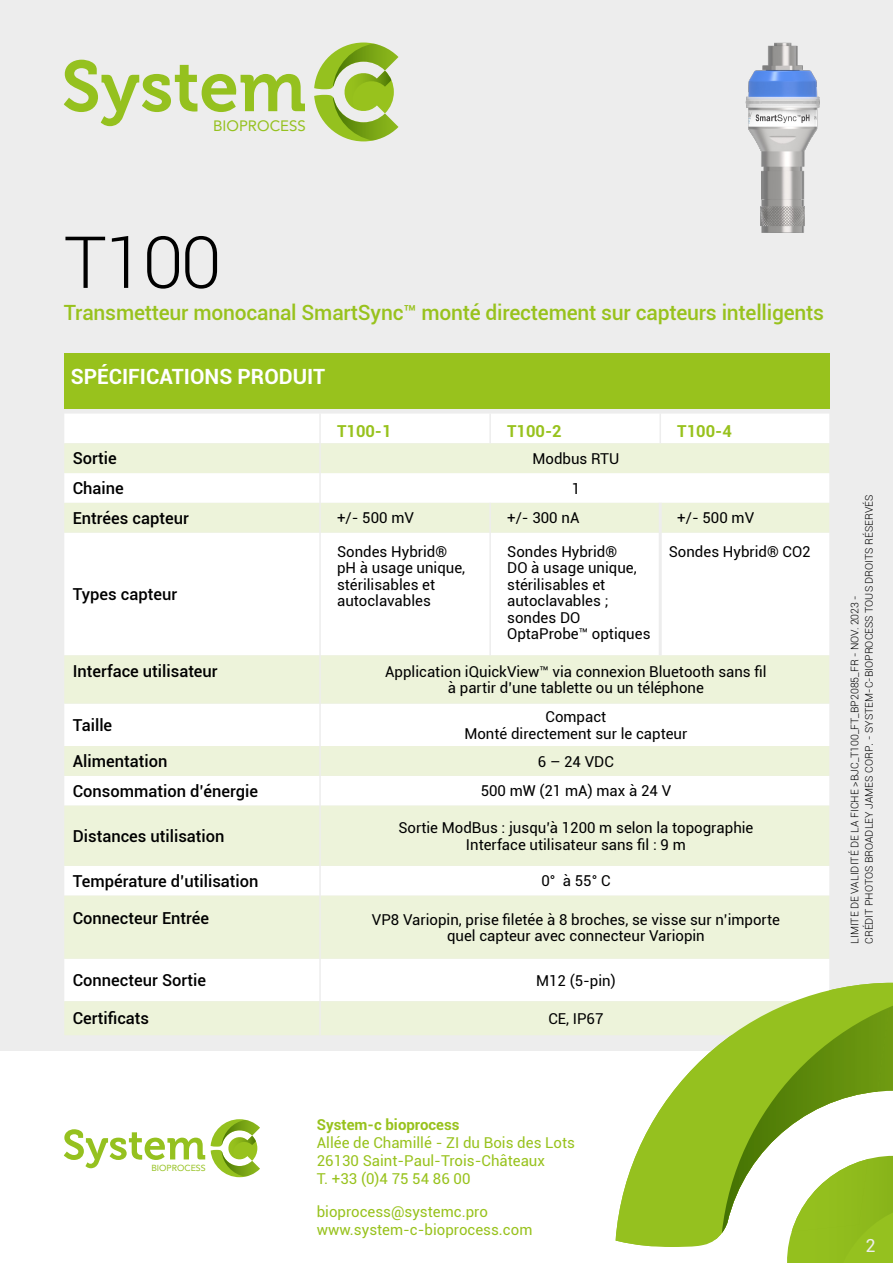
<style>
.page{position:relative;width:893px;height:1263px;background:#fff}
.page>*{position:absolute;margin:0;border:0;box-sizing:border-box;transform-origin:0 0}
._1-TitreProduit{font:300 72px "Roboto";color:#000}
._1-SsTitreProduit{font:500 21px "Roboto";letter-spacing:-.01em;color:#98c21d}
._2-titreTabSpec{font:700 21px "Roboto";color:#fff}
.t1{font:18px "Roboto";color:#ededed}
._2-SsTitresTab{font:500 16.5px "Roboto";color:#000}
._2-SsTitresTab-2{font:700 16.5px "Roboto";color:#98c21d}
._2-TxtSpecTab{font:15px/16.5px "Roboto";color:#000}
.t2{font:15px/18px "Roboto";color:#98c21d}
.t3{font:700 15px "Roboto";color:#98c21d}
.t4{font:15px "Avenir";color:#95c11f}
.t5{font:300 10.5px "Roboto";color:#000}
.t6{font:8.85px "Avenir";color:#95c11f}
.s1{font-size:12px}
</style>
<div class="page">
<div style="left:0;top:0;width:893px;height:1050px;background:#ededed"></div>
<svg style="left:64px;top:1129px;width:141px;height:39px"></svg>
<svg style="left:211px;top:1119px;width:49px;height:58px"></svg>
<svg style="left:64px;top:60px;width:241px;height:66px"></svg>
<svg style="left:314px;top:43px;width:84px;height:98px"></svg>
<div style="left:64px;top:353px;width:766px;height:55px;background:#98c21d"></div>
<div style="left:64px;top:414px;width:765px;height:29px;background:#fff"></div>
<svg style="left:64px;top:443px;width:765px;height:592px;background:#f6f9ed"></svg>
<div style="left:64px;top:503px;width:765px;height:30px;background:#edf3da"></div>
<hr style="left:319px;top:414px;width:2px;height:29px;background:#ededed">
<hr style="left:319px;top:443px;width:2px;height:30px;background:#ededed">
<hr style="left:319px;top:473px;width:2px;height:30px;background:#ededed">
<hr style="left:319px;top:503px;width:2px;height:30px;background:#ededed">
<hr style="left:319px;top:533px;width:2px;height:122px;background:#ededed">
<hr style="left:319px;top:655px;width:2px;height:48px;background:#ededed">
<hr style="left:319px;top:703px;width:2px;height:43px;background:#ededed">
<hr style="left:319px;top:746px;width:2px;height:30px;background:#ededed">
<hr style="left:319px;top:776px;width:2px;height:30px;background:#ededed">
<hr style="left:319px;top:806px;width:2px;height:60px;background:#ededed">
<hr style="left:319px;top:866px;width:2px;height:30px;background:#ededed">
<hr style="left:319px;top:896px;width:2px;height:63px;background:#ededed">
<hr style="left:319px;top:959px;width:2px;height:42px;background:#ededed">
<hr style="left:319px;top:1001px;width:2px;height:34px;background:#ededed">
<hr style="left:489px;top:414px;width:2px;height:29px;background:#ededed">
<hr style="left:489px;top:503px;width:2px;height:30px;background:#ededed">
<hr style="left:489px;top:533px;width:2px;height:122px;background:#ededed">
<hr style="left:659px;top:503px;width:3px;height:30px;background:#ededed">
<hr style="left:659px;top:533px;width:3px;height:122px;background:#ededed">
<hr style="left:659px;top:414px;width:2px;height:29px;background:#ededed">
<img style="left:745px;top:42px;width:75px;height:191px">
<svg style="left:615px;top:983px;width:278px;height:264px;fill:#96c122"></svg>
<svg style="left:722px;top:989px;width:171px;height:274px"></svg>
<p class="t4" style="left:213px;top:114px;width:94px">BIOPROCESS</p>
<p class="_1-TitreProduit" style="left:64px;top:212px;width:159px">T100</p>
<p class="_1-SsTitreProduit" style="left:64px;top:298px;width:762px">Transmetteur monocanal SmartSync™ monté directement sur capteurs intelligents</p>
<p class="_2-titreTabSpec" style="left:71px;top:362px;width:256px">SPÉCIFICATIONS PRODUIT</p>
<p class="_2-SsTitresTab-2" style="left:337px;top:420px;width:56px">T100-1</p>
<p class="_2-SsTitresTab-2" style="left:507px;top:420px;width:56px">T100-2</p>
<p class="_2-SsTitresTab-2" style="left:677px;top:420px;width:56px">T100-4</p>
<p class="_2-SsTitresTab" style="left:73px;top:447px;width:45px">Sortie</p>
<p class="_2-TxtSpecTab" style="left:532px;top:450px;width:88px">Modbus RTU</p>
<p class="_2-SsTitresTab" style="left:73px;top:477px;width:53px">Chaine</p>
<p class="_2-TxtSpecTab" style="left:572px;top:479px;width:10px">1</p>
<p class="_2-SsTitresTab" style="left:73px;top:506px;width:118px">Entrées capteur</p>
<p class="_2-TxtSpecTab" style="left:337px;top:509px;width:78px">+/- 500 mV</p>
<p class="_2-TxtSpecTab" style="left:507px;top:509px;width:74px">+/- 300 nA</p>
<p class="_2-TxtSpecTab" style="left:677px;top:509px;width:78px">+/- 500 mV</p>
<p class="_2-SsTitresTab" style="left:73px;top:583px;width:106px">Types capteur</p>
<p class="_2-TxtSpecTab" style="left:337px;top:542px;width:130px">Sondes Hybrid® pH à usage unique, stérilisables et autoclavables</p>
<p class="_2-TxtSpecTab" style="left:507px;top:542px;width:145px">Sondes Hybrid®<br>DO à usage unique, stérilisables et autoclavables ; sondes DO<br>OptaProbe™ optiques</p>
<p class="_2-TxtSpecTab" style="left:669px;top:542px;width:143px">Sondes Hybrid® CO2</p>
<p class="_2-SsTitresTab" style="left:73px;top:659px;width:146px">Interface utilisateur</p>
<p class="_2-TxtSpecTab" style="left:385px;top:663px;width:383px">Application iQuickView™ via connexion Bluetooth sans fil</p>
<p class="_2-TxtSpecTab" style="left:448px;top:679px;width:258px">à partir d’une tablette ou un téléphone</p>
<p class="_2-SsTitresTab" style="left:73px;top:713px;width:41px">Taille</p>
<p class="_2-TxtSpecTab" style="left:545px;top:708px;width:62px">Compact</p>
<p class="_2-TxtSpecTab" style="left:464px;top:724px;width:224px">Monté directement sur le capteur</p>
<p class="_2-SsTitresTab" style="left:73px;top:750px;width:96px">Alimentation</p>
<p class="_2-TxtSpecTab" style="left:538px;top:752px;width:78px">6 – 24 VDC</p>
<p class="_2-SsTitresTab" style="left:73px;top:779px;width:187px">Consommation d’énergie</p>
<p class="_2-TxtSpecTab" style="left:481px;top:782px;width:192px">500 mW (21 mA) max à 24 V</p>
<p class="_2-SsTitresTab" style="left:73px;top:824px;width:153px">Distances utilisation</p>
<p class="_2-TxtSpecTab" style="left:398px;top:819px;width:357px">Sortie ModBus : jusqu’à 1200 m selon la topographie</p>
<p class="_2-TxtSpecTab" style="left:466px;top:835px;width:221px">Interface utilisateur sans fil : 9 m</p>
<p class="_2-SsTitresTab" style="left:73px;top:869px;width:187px">Température d’utilisation</p>
<p class="_2-TxtSpecTab" style="left:541px;top:872px;width:71px">0° à 55° C</p>
<p class="_2-SsTitresTab" style="left:73px;top:907px;width:138px">Connecteur Entrée</p>
<p class="_2-TxtSpecTab" style="left:372px;top:910px;width:409px">VP8 Variopin, prise filetée à 8 broches, se visse sur n’importe</p>
<p class="_2-TxtSpecTab" style="left:447px;top:927px;width:259px">quel capteur avec connecteur Variopin</p>
<p class="_2-SsTitresTab" style="left:73px;top:969px;width:135px">Connecteur Sortie</p>
<p class="_2-TxtSpecTab" style="left:536px;top:971px;width:81px">M12 (5-pin)</p>
<p class="_2-SsTitresTab" style="left:73px;top:1007px;width:78px">Certificats</p>
<p class="_2-TxtSpecTab" style="left:548px;top:1010px;width:57px">CE, IP67</p>
<p class="t5" style="left:862px;top:944px;width:451px;rotate:-90deg">CRÉDIT PHOTOS BROADLEY JAMES CORP<span class="s1">.</span> - SYSTEM-C-BIOPROCESS TOUS DROITS RÉSERVÉS</p>
<p class="t5" style="left:847px;top:944px;width:350px;rotate:-90deg">LIMITE DE VALIDITÉ DE LA FICHE &gt;BJC_T100_FT_BP2085_FR - NOV. 2023 -</p>
<p class="t6" style="left:151px;top:1161px;width:56px">BIOPROCESS</p>
<p class="t3" style="left:317px;top:1114px;width:144px">System-c bioprocess</p>
<p class="t2" style="left:317px;top:1133px;width:260px">Allée de Chamillé - ZI du Bois des Lots<br>26130 Saint-Paul-Trois-Châteaux<br>T. +33 (0)4 75 54 86 00</p>
<p class="t2" style="left:317px;top:1202px;width:217px">bioprocess@systemc.pro www.system-c-bioprocess.com</p>
<p class="t1" style="left:865px;top:1233px;width:12px">2</p>
</div>
